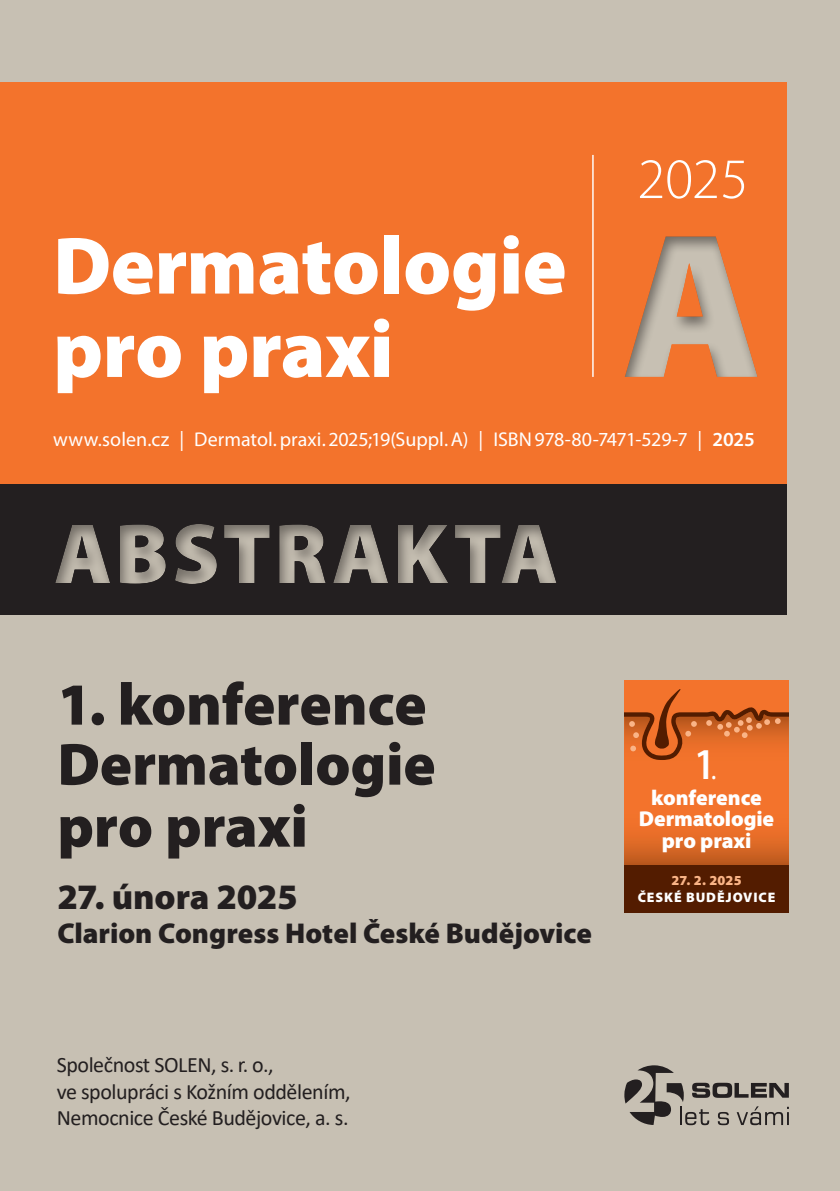
<style>
.page{position:relative;width:840px;height:1191px;background:#fff}
.page>*{position:absolute;margin:0;border:0;box-sizing:border-box;transform-origin:0 0}
.t1{font:900 208.2px "Myriad Pro";color:#c7c0b3}
.obalka_nazev{font:900 81.8px/83.4px "Myriad Pro";letter-spacing:-.005em;color:#fff}
.obalka_nazev_kongresu{font:900 60px "Myriad Pro";letter-spacing:-.005em;color:#231f20}
.obalka_rok{font:300 57.4px "Myriad Pro";color:#fff}
.t2{font:600 condensed 44.2px "Myriad Pro";color:#fff}
.obalka_datum{font:900 36px "Myriad Pro";letter-spacing:-.01em;color:#231f20}
.obalka_misto{font:900 28.8px "Myriad Pro";color:#231f20}
.t3{font:22px/26.4px "Calibri";letter-spacing:-.02em;color:#231f20}
.t4{font:900 21.6px/21.6px "Myriad Pro";letter-spacing:-.005em;color:#fff;text-align:center}
.t5{font:20px "Myriad Pro";color:#fff}
.t6{font:900 13.8px/16.6px "Myriad Pro";letter-spacing:.065em;color:#fff;text-align:center}
.s1{font-weight:600}
.s2{font-weight:300}
.s3{color:#fab487}
</style>
<div class="page">
<div style="left:0;top:0;width:839px;height:1191px;background:#c7c0b3"></div>
<div style="left:0;top:82px;width:786px;height:402px;background:#f3732c"></div>
<div style="left:0;top:484px;width:786px;height:131px;background:#231f20"></div>
<div style="left:53px;top:521px;width:504px;height:64px;background:#231f20;opacity:.5"></div>
<hr style="left:592px;top:155px;width:1px;height:222px;background:#fff">
<div style="left:585px;top:166px;width:254px;height:263px;background:#231f20;opacity:.5"></div>
<div style="left:624px;top:680px;width:164px;height:232px;background:#f3732c"></div>
<div style="left:624px;top:804px;width:164px;height:60px;background:linear-gradient(to bottom,#ff792f,#c75f21)"></div>
<div style="left:624px;top:864px;width:164px;height:48px;background:#531c00"></div>
<svg style="left:624px;top:689px;width:164px;height:71px"></svg>
<svg style="left:624px;top:1065px;width:164px;height:60px"></svg>
<p class="obalka_rok" style="left:637px;top:144px;width:113px">2025</p>
<h1 class="t1" style="left:621px;top:168px;width:142px">A</h1>
<p class="obalka_nazev" style="left:53px;top:221px;width:514px">Dermatologie pro praxi</p>
<p class="t5" style="left:53px;top:427px;width:702px">www.solen.cz | Dermatol. praxi. 2025;19(Suppl. A) | ISBN 978-80-7471-529-7 | <span class="s1">2025</span></p>
<p class="obalka_nazev_kongresu" style="left:57px;top:664px;width:370px">1. konference</p>
<p class="obalka_nazev_kongresu" style="left:57px;top:724px;width:379px">Dermatologie</p>
<p class="obalka_nazev_kongresu" style="left:57px;top:786px;width:252px">pro praxi</p>
<p class="obalka_datum" style="left:57px;top:873px;width:241px">27. února 2025</p>
<p class="obalka_misto" style="left:57px;top:914px;width:536px">Clarion Congress Hotel České Budějovice</p>
<p class="t3" style="left:57px;top:1051px;width:295px">Společnost SOLEN, s. r. o.,<br>ve spolupráci s Kožním oddělením,<br>Nemocnice České Budějovice, a. s.</p>
<p class="t2" style="left:695px;top:737px;width:24px">1<span class="s2">.</span></p>
<p class="t4" style="left:638px;top:785px;width:137px">konference<br>Dermatologie pro praxi</p>
<p class="t6" style="left:637px;top:872px;width:139px"><span class="s3">27. 2. 2025<br></span>ČESKÉ BUDĚJOVICE</p>
</div>
